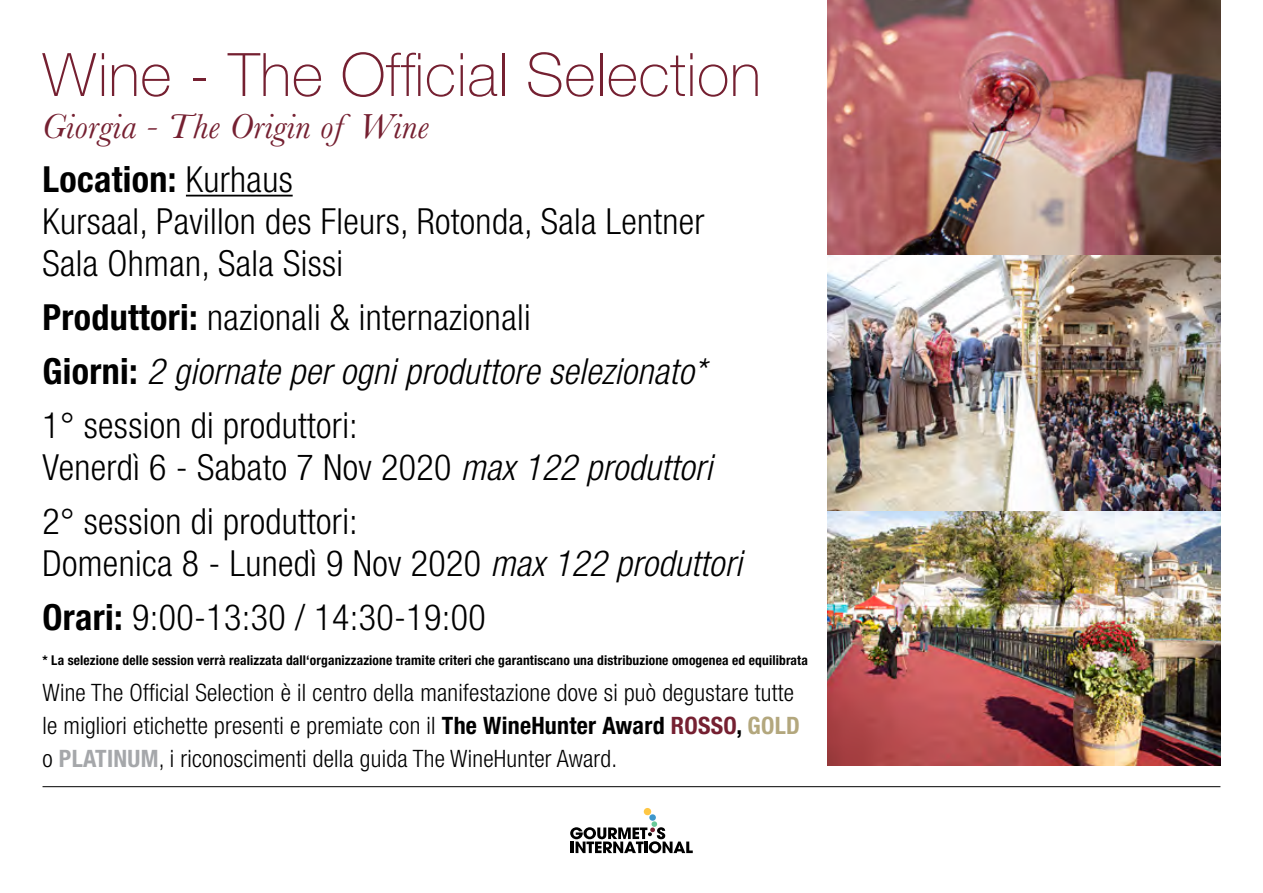
<style>
.page{position:relative;width:1263px;height:893px;background:#fff}
.page>*{position:absolute;margin:0;border:0;box-sizing:border-box;transform-origin:0 0}
.t1{font:100 60px "Helvetica Neue LT Std";letter-spacing:.01em;color:#752031}
.t2{font:300 condensed 36px/54px "Helvetica Neue LT Std";letter-spacing:.01em;color:#000}
.t3{font:italic 36px "Baskerville";letter-spacing:.01em;color:#752031}
.t4{font:300 condensed 24px/33px "Helvetica Neue LT Std";letter-spacing:.01em;color:#000}
.t5{font:700 condensed 13.5px "Helvetica Neue LT Std";letter-spacing:.01em;color:#000}
.s1{font-weight:700}
.s2{font-style:italic}
.s3{font-weight:700;color:#752031}
.s4{font-weight:700;color:#b3a77d}
.s5{font-weight:700;color:#a5a7aa}
</style>
<div class="page">
<svg style="left:570px;top:808px;width:123px;height:45px"></svg>
<hr style="left:43px;top:786px;width:1177px;height:1px;background:#000">
<img style="left:828px;top:0;width:392px;height:765px">
<hr style="left:186px;top:195px;width:107px;height:1px;background:#000">
<h1 class="t1" style="left:43px;top:40px;width:720px">Wine - The Official Selection</h1>
<p class="t3" style="left:43px;top:102px;width:388px">Giorgia - The Origin of Wine</p>
<p class="t2" style="left:43px;top:158px;width:663px;line-height:42px"><span class="s1">Location:</span> Kurhaus<br>Kursaal, Pavillon des Fleurs, Rotonda, Sala Lentner<br>Sala Ohman, Sala Sissi</p>
<p class="t2" style="left:43px;top:290px;width:665px"><span class="s1">Produttori:</span> nazionali &amp; internazionali<br><span class="s1">Giorni:</span> <span class="s2">2 giornate per ogni produttore selezionato*<br></span>1° session di produttori:</p>
<p class="t2" style="left:43px;top:440px;width:671px">Venerdì 6 - Sabato 7 Nov 2020 <span class="s2">max 122 produttori<br></span>2° session di produttori:</p>
<p class="t2" style="left:43px;top:536px;width:701px">Domenica 8 - Lunedì 9 Nov 2020 <span class="s2">max 122 produttori<br></span><span class="s1">Orari:</span> 9:00-13:30 / 14:30-19:00</p>
<p class="t5" style="left:43px;top:652px;width:767px">* La selezione delle session verrà realizzata dall‘organizzazione tramite criteri che garantiscano una distribuzione omogenea ed equilibrata</p>
<p class="t4" style="left:43px;top:675px;width:759px">Wine The Official Selection è il centro della manifestazione dove si può degustare tutte le migliori etichette presenti e premiate con il <span class="s1">The WineHunter Award</span> <span class="s3">ROSSO</span><span class="s1">,</span> <span class="s4">GOLD </span>o <span class="s5">PLATINUM</span>, i riconoscimenti della guida The WineHunter Award.</p>
</div>
